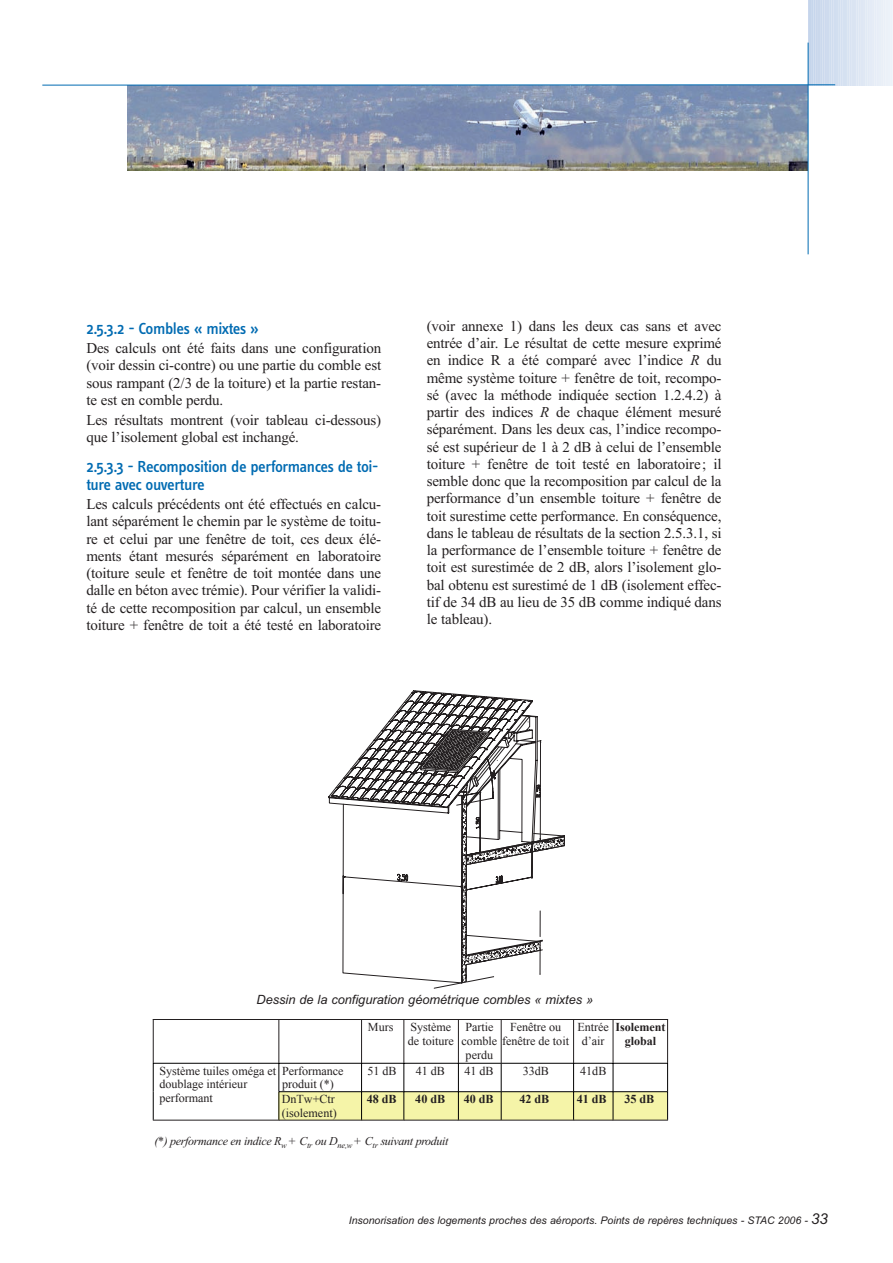
<style>
.page{position:relative;width:893px;height:1263px;background:#fff}
.page>*{position:absolute;margin:0;border:0;box-sizing:border-box;transform-origin:0 0}
.t1{font:500 16.5px/18px "Info Text";letter-spacing:-.025em;color:#006bb2}
.t2{font:15px/17.2px "Times New Roman";letter-spacing:-.01em;color:#231f20;text-align:justify}
.t3{font:italic 12.75px "Arial";color:#231f20}
.t4{font:12.15px/14px "Times New Roman";color:#231f20}
.t5{font:700 12.15px/14px "Times New Roman";color:#231f20;text-align:center}
.t6{font:italic 12px "Times New Roman";letter-spacing:-.03em;color:#231f20}
.t7{font:italic 10.5px "Arial";color:#231f20}
.s1{font-style:italic}
.s2{font-size:15px}
</style>
<div class="page">
<svg style="left:328px;top:691px;width:236px;height:297px"></svg>
<hr style="left:153px;top:1019px;width:125px;height:1px;background:#231f20">
<hr style="left:279px;top:1019px;width:82px;height:1px;background:#231f20">
<hr style="left:362px;top:1019px;width:41px;height:1px;background:#231f20">
<hr style="left:404px;top:1019px;width:54px;height:1px;background:#231f20">
<hr style="left:458px;top:1019px;width:115px;height:1px;background:#231f20">
<hr style="left:574px;top:1019px;width:38px;height:1px;background:#231f20">
<hr style="left:613px;top:1019px;width:54px;height:1px;background:#231f20">
<hr style="left:153px;top:1020px;width:1px;height:43px;background:#231f20">
<hr style="left:278px;top:1020px;width:1px;height:43px;background:#231f20">
<hr style="left:361px;top:1020px;width:1px;height:43px;background:#231f20">
<hr style="left:403px;top:1020px;width:1px;height:43px;background:#231f20">
<hr style="left:458px;top:1020px;width:1px;height:43px;background:#231f20">
<hr style="left:573px;top:1020px;width:1px;height:43px;background:#231f20">
<hr style="left:612px;top:1020px;width:1px;height:43px;background:#231f20">
<hr style="left:667px;top:1020px;width:1px;height:43px;background:#231f20">
<hr style="left:153px;top:1063px;width:125px;height:1px;background:#000">
<hr style="left:279px;top:1063px;width:82px;height:1px;background:#000">
<hr style="left:362px;top:1063px;width:41px;height:1px;background:#000">
<hr style="left:404px;top:1063px;width:54px;height:1px;background:#000">
<hr style="left:458px;top:1063px;width:115px;height:1px;background:#000">
<hr style="left:574px;top:1063px;width:38px;height:1px;background:#000">
<hr style="left:613px;top:1063px;width:54px;height:1px;background:#000">
<div style="left:279px;top:1092px;width:388px;height:28px;background:#f5f4a8"></div>
<hr style="left:279px;top:1091px;width:82px;height:1px;background:#000">
<hr style="left:362px;top:1091px;width:41px;height:1px;background:#000">
<hr style="left:404px;top:1091px;width:54px;height:1px;background:#000">
<hr style="left:458px;top:1091px;width:115px;height:1px;background:#000">
<hr style="left:574px;top:1091px;width:38px;height:1px;background:#000">
<hr style="left:613px;top:1091px;width:54px;height:1px;background:#000">
<svg style="left:153px;top:1064px;width:1px;height:56px"></svg>
<hr style="left:153px;top:1120px;width:125px;height:1px;background:#231f20">
<svg style="left:278px;top:1063px;width:1px;height:58px"></svg>
<hr style="left:279px;top:1120px;width:82px;height:1px;background:#231f20">
<svg style="left:361px;top:1063px;width:1px;height:58px"></svg>
<hr style="left:362px;top:1120px;width:41px;height:1px;background:#231f20">
<svg style="left:403px;top:1063px;width:1px;height:58px"></svg>
<hr style="left:404px;top:1120px;width:54px;height:1px;background:#231f20">
<svg style="left:458px;top:1064px;width:1px;height:56px"></svg>
<hr style="left:458px;top:1120px;width:115px;height:1px;background:#231f20">
<svg style="left:573px;top:1063px;width:1px;height:58px"></svg>
<hr style="left:574px;top:1120px;width:38px;height:1px;background:#231f20">
<svg style="left:612px;top:1063px;width:1px;height:58px"></svg>
<hr style="left:613px;top:1120px;width:54px;height:1px;background:#231f20">
<svg style="left:667px;top:1063px;width:1px;height:58px"></svg>
<hr style="left:501px;top:1020px;width:1px;height:43px;background:#231f20">
<svg style="left:501px;top:1064px;width:1px;height:56px"></svg>
<img style="left:127px;top:86px;width:680px;height:84px">
<hr style="left:892px;top:0;width:1px;height:85px;background:#eef3f9">
<hr style="left:890px;top:0;width:2px;height:85px;background:#edf2f9">
<hr style="left:887px;top:0;width:3px;height:85px;background:#ecf2f9">
<hr style="left:885px;top:0;width:2px;height:85px;background:#ecf1f8">
<hr style="left:883px;top:0;width:2px;height:85px;background:#eaf0f8">
<hr style="left:881px;top:0;width:2px;height:85px;background:#e9eff7">
<hr style="left:878px;top:0;width:3px;height:85px;background:#e8eff7">
<hr style="left:876px;top:0;width:2px;height:85px;background:#e7edf7">
<hr style="left:874px;top:0;width:2px;height:85px;background:#e6edf7">
<hr style="left:872px;top:0;width:2px;height:85px;background:#e5ecf6">
<hr style="left:869px;top:0;width:3px;height:85px;background:#e4ebf6">
<hr style="left:867px;top:0;width:2px;height:85px;background:#e2eaf5">
<hr style="left:865px;top:0;width:2px;height:85px;background:#e1eaf5">
<hr style="left:863px;top:0;width:2px;height:85px;background:#dfe8f4">
<hr style="left:860px;top:0;width:3px;height:85px;background:#dee7f4">
<hr style="left:858px;top:0;width:2px;height:85px;background:#dde6f3">
<hr style="left:856px;top:0;width:2px;height:85px;background:#dce6f3">
<hr style="left:854px;top:0;width:2px;height:85px;background:#dbe4f3">
<hr style="left:851px;top:0;width:3px;height:85px;background:#dae4f2">
<hr style="left:849px;top:0;width:2px;height:85px;background:#d9e3f2">
<hr style="left:847px;top:0;width:2px;height:85px;background:#d8e3f2">
<hr style="left:845px;top:0;width:2px;height:85px;background:#d6e2f1">
<hr style="left:842px;top:0;width:3px;height:85px;background:#d5e1f1">
<hr style="left:840px;top:0;width:2px;height:85px;background:#d4e0f1">
<hr style="left:838px;top:0;width:2px;height:85px;background:#d3e0f0">
<hr style="left:835px;top:0;width:3px;height:85px;background:#d2dff0">
<hr style="left:833px;top:0;width:3px;height:85px;background:#d1def0">
<hr style="left:831px;top:0;width:2px;height:85px;background:#d0ddef">
<hr style="left:829px;top:0;width:2px;height:85px;background:#cfddef">
<hr style="left:826px;top:0;width:3px;height:85px;background:#cedbee">
<hr style="left:824px;top:0;width:2px;height:85px;background:#cddaee">
<hr style="left:822px;top:0;width:2px;height:85px;background:#ccd9ed">
<hr style="left:820px;top:0;width:2px;height:85px;background:#cbd9ed">
<hr style="left:817px;top:0;width:3px;height:85px;background:#cad8ec">
<hr style="left:815px;top:0;width:2px;height:85px;background:#c9d7ec">
<hr style="left:813px;top:0;width:2px;height:85px;background:#c7d6ec">
<hr style="left:811px;top:0;width:2px;height:85px;background:#c6d6ec">
<hr style="left:808px;top:0;width:3px;height:85px;background:#c5d5eb">
<hr style="left:42px;top:85px;width:793px;height:1px;background:#006bb2">
<hr style="left:807px;top:43px;width:1px;height:211px;background:#006bb2">
<p class="t1" style="left:86px;top:321px;width:174px">2.5.3.2 - Combles « mixtes »</p>
<p class="t2" style="left:86px;top:341px;width:296px">Des calculs ont été faits dans une configuration (voir dessin ci-contre) ou une partie du comble est sous rampant (2/3 de la toiture) et la partie restan&shy;te est en comble perdu.</p>
<p class="t2" style="left:86px;top:413px;width:296px">Les résultats montrent (voir tableau ci-dessous) que l’isolement global est inchangé.</p>
<p class="t1" style="left:86px;top:459px;width:294px">2.5.3.3 - Recomposition de performances de toi&shy;ture avec ouverture</p>
<p class="t2" style="left:86px;top:497px;width:296px">Les calculs précédents ont été effectués en calcu&shy;lant séparément le chemin par le système de toitu&shy;re et celui par une fenêtre de toit, ces deux élé&shy;ments étant mesurés séparément en laboratoire (toiture seule et fenêtre de toit montée dans une dalle en béton avec trémie). Pour vérifier la validi&shy;té de cette recomposition par calcul, un ensemble toiture + fenêtre de toit a été testé en laboratoire</p>
<p class="t2" style="left:426px;top:319px;width:296px">(voir annexe 1) dans les deux cas sans et avec entrée d’air. Le résultat de cette mesure exprimé en indice R a été comparé avec l’indice <span class="s1">R</span> du même système toiture + fenêtre de toit, recompo&shy;sé (avec la méthode indiquée section 1.2.4.2) à partir des indices <span class="s1">R</span> de chaque élément mesuré séparément. Dans les deux cas, l’indice recompo&shy;sé est supérieur de 1 à 2 dB à celui de l’ensemble toiture + fenêtre de toit testé en laboratoire; il semble donc que la recomposition par calcul de la performance d’un ensemble toiture + fenêtre de toit surestime cette performance. En conséquence, dans le tableau de résultats de la section 2.5.3.1, si la performance de l’ensemble toiture + fenêtre de toit est surestimée de 2 dB, alors l’isolement glo&shy;bal obtenu est surestimé de 1 dB (isolement effec&shy;tif de 34 dB au lieu de 35 dB comme indiqué dans le tableau).</p>
<p class="t3" style="left:256px;top:995px;width:338px">Dessin de la configuration géométrique combles « mixtes »</p>
<p class="t4" style="left:368px;top:1020px;width:27px">Murs</p>
<p class="t4" style="left:408px;top:1020px;width:47px">Système de toiture</p>
<p class="t4" style="left:461px;top:1020px;width:109px;text-indent:48px">Fenêtre ou comble fenêtre de toit</p>
<p class="t4" style="left:577px;top:1020px;width:33px;text-align:center">Entrée d’air</p>
<p class="t5" style="left:615px;top:1020px;width:52px">Isolement global</p>
<p class="t4" style="left:282px;top:1064px;width:63px">Performance produit (*)</p>
<p class="t4" style="left:465px;top:1020px;width:30px">Partie</p>
<p class="t4" style="left:464px;top:1047px;width:31px;line-height:15.9px">perdu<br>41 dB</p>
<p class="t5" style="left:464px;top:1092px;width:31px">40 dB</p>
<p class="t5" style="left:519px;top:1092px;width:31px">42 dB</p>
<p class="t5" style="left:577px;top:1092px;width:31px">41 dB</p>
<p class="t5" style="left:624px;top:1092px;width:31px">35 dB</p>
<p class="t4" style="left:159px;top:1064px;width:118px">Système tuiles oméga et</p>
<p class="t4" style="left:367px;top:1064px;width:31px">51 dB</p>
<p class="t4" style="left:416px;top:1064px;width:31px">41 dB</p>
<p class="t4" style="left:523px;top:1064px;width:28px">33dB</p>
<p class="t4" style="left:580px;top:1064px;width:28px">41dB</p>
<p class="t4" style="left:159px;top:1077px;width:89px">doublage intérieur performant</p>
<p class="t4" style="left:282px;top:1092px;width:56px">DnTw+Ctr (isolement)</p>
<p class="t5" style="left:367px;top:1092px;width:31px">48 dB</p>
<p class="t5" style="left:415px;top:1092px;width:31px">40 dB</p>
<p class="t6" style="left:154px;top:1137px;width:295px">(*) performance en indice R<sub>w</sub> + C<sub>tr</sub> ou D<sub>ne,w</sub> + C<sub>tr</sub> suivant produit</p>
<p class="t7" style="left:349px;top:1217px;width:480px">Insonorisation des logements proches des aéroports. Points de repères techniques - STAC 2006 - <span class="s2">33</span></p>
</div>
